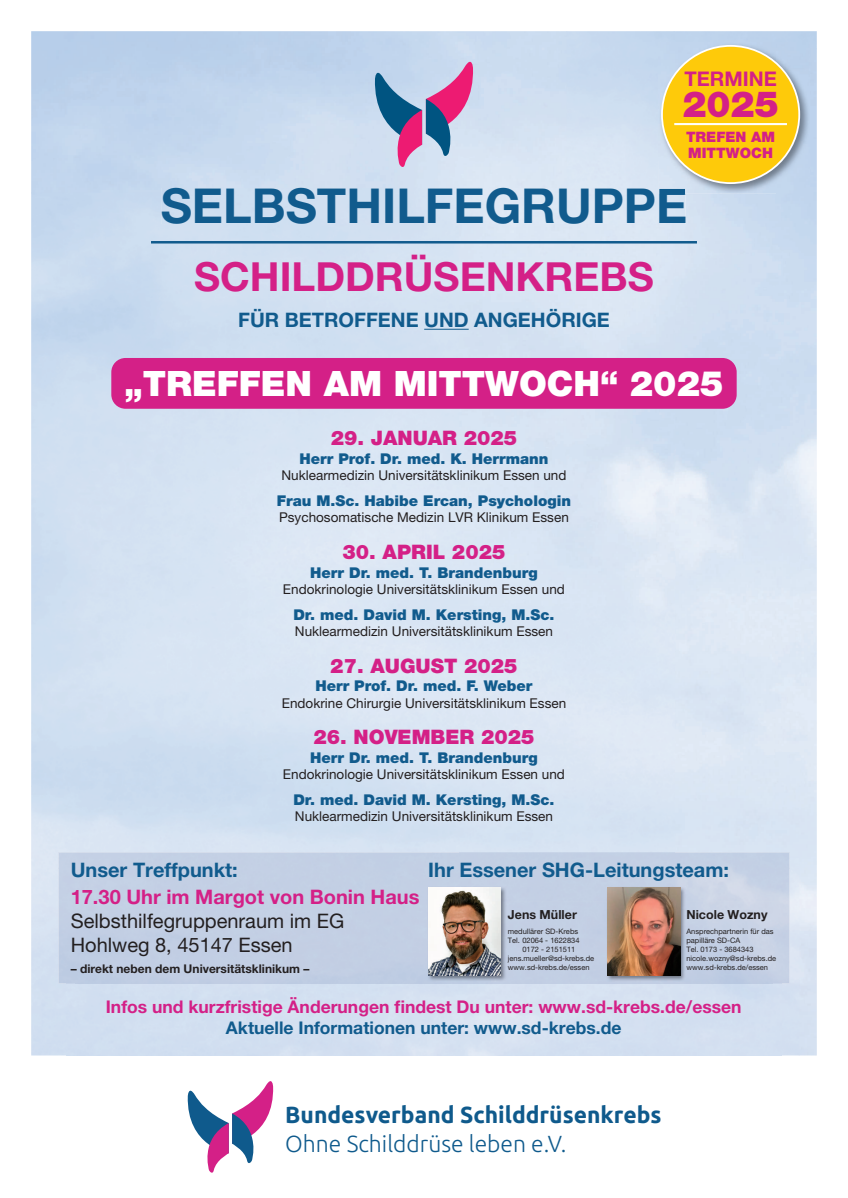
<style>
.page{position:relative;width:848px;height:1198px;background:#fff}
.page>*{position:absolute;margin:0;border:0;box-sizing:border-box;transform-origin:0 0}
.t1{font:700 48.15px "Helvetica Neue LT Pro";color:#115b8d}
.t2{font:700 40.15px "Helvetica Neue LT Pro";color:#d42087}
.t3{font:900 36.1px "Helvetica Neue LT Pro";color:#d42087}
.t4{font:900 35px "Helvetica Neue LT Pro";color:#fff}
.t5{font:700 23.3px "Ubuntu";color:#0f5a8c}
.t6{font:300 23.3px "Ubuntu";color:#0f5a8c}
.t7{font:700 20.2px "Helvetica Neue LT Pro";color:#d42087}
.t8{font:700 20px "Helvetica Neue LT Pro";color:#115b8d}
.t9{font:900 20px "Helvetica Neue LT Pro";color:#d42087}
.t10{font:20px/24px "Helvetica Neue LT Pro";color:#231f20}
.t11{font:700 20px "Helvetica Neue LT Pro";color:#d42087}
.t12{font:700 17.5px "Helvetica Neue LT Pro";color:#d42087}
.t13{font:700 17.5px "Helvetica Neue LT Pro";color:#115b8d}
.t14{font:900 14.9px "Helvetica Neue LT Pro";color:#115b8d}
.t15{font:900 14.35px/16.6px "Helvetica Neue LT Pro";color:#d42087}
.t16{font:13.55px "Helvetica Neue LT Pro";color:#231f20}
.t17{font:700 12.5px "Helvetica Neue LT Pro";color:#231f20}
.t18{font:700 12px "Helvetica Neue LT Pro";color:#231f20}
.t19{font:7.5px/9px "Helvetica Neue LT Pro";color:#231f20}
</style>
<div class="page">
<img style="left:31px;top:193px;width:142px;height:593px">
<img style="left:674px;top:194px;width:125px;height:664px">
<img style="left:31px;top:858px;width:35px;height:197px">
<img style="left:781px;top:858px;width:18px;height:197px">
<div style="left:58px;top:852px;width:731px;height:16px;background:#c3d0e4"></div>
<div style="left:58px;top:868px;width:18px;height:115px;background:#c3cfe4"></div>
<div style="left:771px;top:868px;width:18px;height:115px;background:#c7d2e5"></div>
<div style="left:111px;top:358px;width:625px;height:51px;background:#d42087;border-radius:14px"></div>
<hr style="left:151px;top:241px;width:546px;height:2px;background:#115b8d">
<img style="left:606px;top:886px;width:79px;height:95px">
<img style="left:608px;top:887px;width:72px;height:88px">
<img style="left:427px;top:886px;width:79px;height:95px">
<img style="left:428px;top:887px;width:72px;height:88px">
<hr style="left:424px;top:329px;width:44px;height:1px;background:#115b8d">
<svg style="left:187px;top:1081px;width:87px;height:92px"></svg>
<svg style="left:373px;top:60px;width:101px;height:109px;background:#ac9ec2"></svg>
<img style="left:659px;top:43px;width:151px;height:151px">
<img style="left:659px;top:188px;width:26px;height:6px">
<div style="left:662px;top:46px;width:137px;height:137px;background:#feca0a;border-radius:50%"></div>
<hr style="left:674px;top:123px;width:113px;height:2px;background:#fff">
<h3 class="t7" style="left:684px;top:67px;width:94px">TERMINE</h3>
<h3 class="t3" style="left:682px;top:90px;width:98px">2025</h3>
<p class="t15" style="left:686px;top:130px;width:91px">TREFEN AM<br>MITTWOCH</p>
<h1 class="t1" style="left:161px;top:180px;width:528px">SELBSTHILFEGRUPPE</h1>
<h2 class="t2" style="left:194px;top:254px;width:461px">SCHILDDRÜSENKREBS</h2>
<h3 class="t8" style="left:238px;top:309px;width:373px">FÜR BETROFFENE UND ANGEHÖRIGE</h3>
<h3 class="t4" style="left:124px;top:370px;width:600px">„TREFFEN AM MITTWOCH“ 2025</h3>
<h3 class="t9" style="left:331px;top:431px;width:188px">29. JANUAR 2025</h3>
<p class="t14" style="left:299px;top:453px;width:250px">Herr Prof. Dr. med. K. Herrmann</p>
<p class="t16" style="left:281px;top:470px;width:286px">Nuklearmedizin Universitätsklinikum Essen und</p>
<p class="t14" style="left:277px;top:495px;width:296px">Frau M.Sc. Habibe Ercan, Psychologin</p>
<p class="t16" style="left:279px;top:512px;width:291px">Psychosomatische Medizin LVR Klinikum Essen</p>
<h3 class="t9" style="left:342px;top:544px;width:164px">30. APRIL 2025</h3>
<p class="t14" style="left:310px;top:567px;width:229px">Herr Dr. med. T. Brandenburg</p>
<p class="t16" style="left:283px;top:584px;width:283px">Endokrinologie Universitätsklinikum Essen und</p>
<p class="t14" style="left:293px;top:609px;width:263px">Dr. med. David M. Kersting, M.Sc.</p>
<p class="t16" style="left:295px;top:626px;width:260px">Nuklearmedizin Universitätsklinikum Essen</p>
<h3 class="t9" style="left:330px;top:658px;width:189px">27. AUGUST 2025</h3>
<p class="t14" style="left:315px;top:680px;width:218px">Herr Prof. Dr. med. F. Weber</p>
<p class="t16" style="left:282px;top:698px;width:286px">Endokrine Chirurgie Universitätsklinikum Essen</p>
<h3 class="t9" style="left:313px;top:729px;width:222px">26. NOVEMBER 2025</h3>
<p class="t14" style="left:310px;top:752px;width:229px">Herr Dr. med. T. Brandenburg</p>
<p class="t16" style="left:283px;top:769px;width:283px">Endokrinologie Universitätsklinikum Essen und</p>
<p class="t14" style="left:293px;top:794px;width:263px">Dr. med. David M. Kersting, M.Sc.</p>
<p class="t16" style="left:295px;top:811px;width:260px">Nuklearmedizin Universitätsklinikum Essen</p>
<h3 class="t8" style="left:71px;top:859px;width:169px">Unser Treffpunkt:</h3>
<h3 class="t11" style="left:71px;top:885px;width:350px">17.30 Uhr im Margot von Bonin Haus</h3>
<h3 class="t10" style="left:71px;top:910px;width:275px">Selbsthilfegruppenraum im EG<br>Hohlweg 8, 45147 Essen</h3>
<p class="t18" style="left:71px;top:962px;width:240px">– direkt neben dem Universitätsklinikum –</p>
<p class="t12" style="left:106px;top:997px;width:637px">Infos und kurzfristige Änderungen findest Du unter: www.sd-krebs.de/essen</p>
<p class="t13" style="left:226px;top:1018px;width:397px">Aktuelle Informationen unter: www.sd-krebs.de</p>
<h3 class="t8" style="left:428px;top:859px;width:302px">Ihr Essener SHG-Leitungsteam:</h3>
<p class="t17" style="left:508px;top:908px;width:70px">Jens Müller</p>
<p class="t19" style="left:508px;top:927px;width:72px">medullärer SD-Krebs</p>
<p class="t19" style="left:508px;top:936px;width:73px">Tel. 02064 - 1622834</p>
<p class="t19" style="left:522px;top:945px;width:54px">0172 - 2151511</p>
<p class="t19" style="left:508px;top:954px;width:88px">jens.mueller@sd-krebs.de</p>
<p class="t19" style="left:508px;top:963px;width:83px">www.sd-krebs.de/essen</p>
<p class="t17" style="left:686px;top:908px;width:83px">Nicole Wozny</p>
<p class="t19" style="left:686px;top:927px;width:91px">Ansprechpartnerin für das papilläre SD-CA<br>Tel. 0173 - 3684343 nicole.wozny@sd-krebs.de www.sd-krebs.de/essen</p>
<h3 class="t5" style="left:285px;top:1101px;width:378px">Bundesverband Schilddrüsenkrebs</h3>
<h3 class="t6" style="left:285px;top:1130px;width:282px">Ohne Schilddrüse leben e.V.</h3>
</div>
